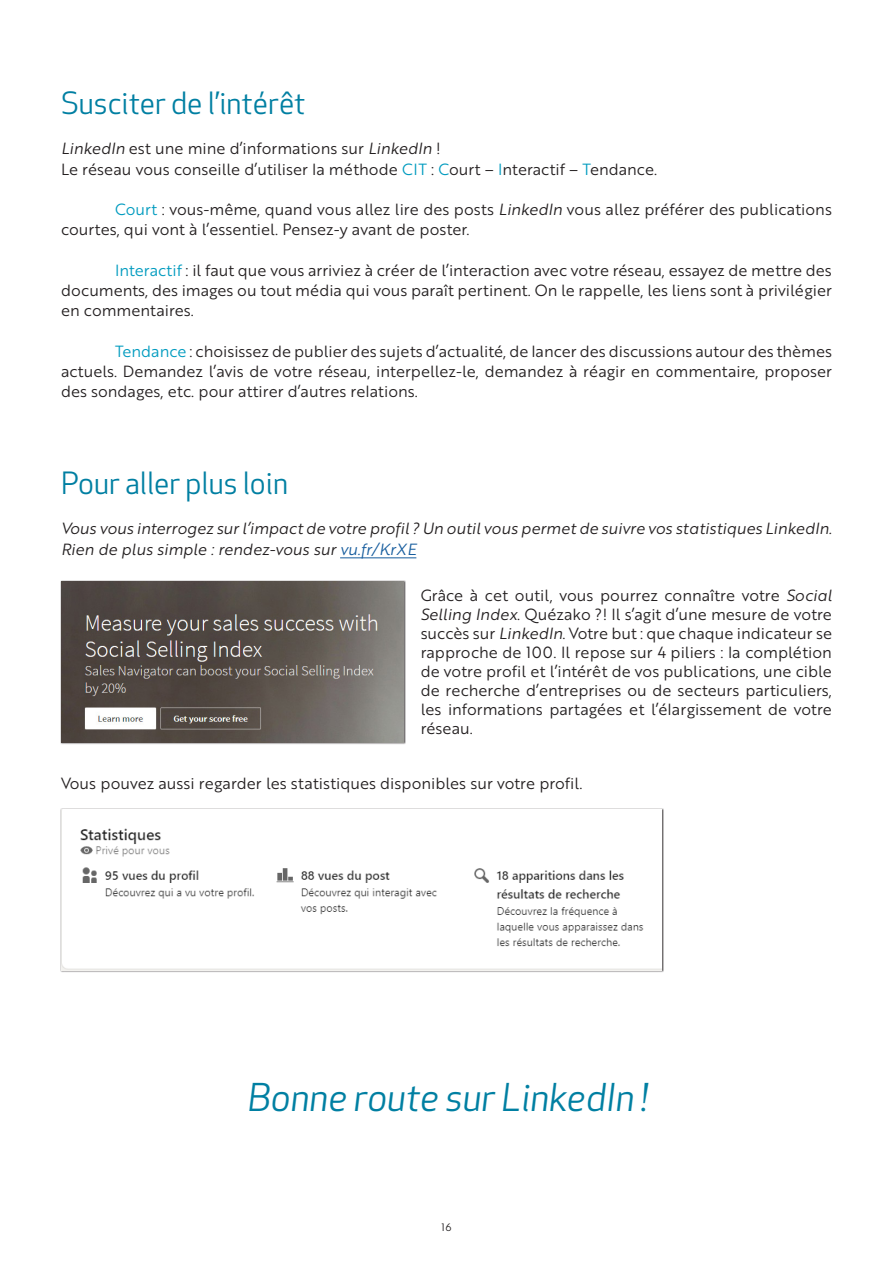
<style>
.page{position:relative;width:893px;height:1263px;background:#fff}
.page>*{position:absolute;margin:0;border:0;box-sizing:border-box;transform-origin:0 0}
.t1{font:italic 37.5px "Apex New";color:#007fa2}
.t2{font:30px "Apex New";color:#007fa2}
.t3{font:15.75px/18.9px "Brother 1816 Book";color:#231f20;text-align:justify}
.t4{font:15.75px/20.2px "Brother 1816 Book Italic";color:#231f20}
.t5{font:10.5px "Brother 1816 Book";color:#231f20}
.s1{font-family:"Brother 1816 Book Italic"}
.s2{color:#009bbf}
.s3{color:#175d9e}
</style>
<div class="page">
<hr style="left:340px;top:558px;width:76px;height:1px;background:#175d9e">
<div style="left:60px;top:580px;width:346px;height:164px;background:#231f20;opacity:.75"></div>
<img style="left:61px;top:581px;width:343px;height:161px">
<div style="left:60px;top:808px;width:604px;height:164px;background:#231f20;opacity:.75"></div>
<img style="left:61px;top:809px;width:601px;height:161px">
<p class="t2" style="left:61px;top:84px;width:246px">Susciter de l’intérêt</p>
<p class="t3" style="left:61px;top:139px;width:381px"><span class="s1">LinkedIn</span> est une mine d’informations sur <span class="s1">LinkedIn</span> !</p>
<p class="t3" style="left:61px;top:159px;width:598px">Le réseau vous conseille d’utiliser la méthode <span class="s2">CIT</span> : <span class="s2">C</span>ourt – <span class="s2">I</span>nteractif – <span class="s2">T</span>endance.</p>
<p class="t3" style="left:61px;top:199px;width:772px;line-height:20.2px;text-indent:54px"><span class="s2">Court</span> : vous-même, quand vous allez lire des posts <span class="s1">LinkedIn</span> vous allez préférer des publications courtes, qui vont à l’essentiel. Pensez-y avant de poster.</p>
<p class="t3" style="left:61px;top:260px;width:772px;line-height:20.2px;text-indent:54px"><span class="s2">Interactif</span> : il faut que vous arriviez à créer de l’interaction avec votre réseau, essayez de mettre des documents, des images ou tout média qui vous paraît pertinent. On le rappelle, les liens sont à privilégier en commentaires.</p>
<p class="t3" style="left:61px;top:341px;width:772px;line-height:20.2px;text-indent:54px"><span class="s2">Tendance</span> : choisissez de publier des sujets d’actualité, de lancer des discussions autour des thèmes actuels. Demandez l’avis de votre réseau, interpellez-le, demandez à réagir en commentaire, proposer des sondages, etc. pour attirer d’autres relations.</p>
<p class="t2" style="left:61px;top:464px;width:228px">Pour aller plus loin</p>
<p class="t4" style="left:61px;top:518px;width:772px">Vous vous interrogez sur l’impact de votre profil ? Un outil vous permet de suivre vos statistiques LinkedIn.<br>Rien de plus simple : rendez-vous sur <span class="s3">vu.fr/KrXE</span></p>
<p class="t3" style="left:421px;top:586px;width:413px">Grâce à cet outil, vous pourrez connaître votre <span class="s1">Social Selling Index</span>. Quézako ?! Il s’agit d’une mesure de votre succès sur <span class="s1">LinkedIn</span>. Votre but : que chaque indicateur se rapproche de 100. Il repose sur 4 piliers : la complétion de votre profil et l’intérêt de vos publications, une cible de recherche d’entreprises ou de secteurs particuliers, les informations partagées et l’élargissement de votre réseau.</p>
<p class="t3" style="left:61px;top:774px;width:523px">Vous pouvez aussi regarder les statistiques disponibles sur votre profil.</p>
<p class="t1" style="left:248px;top:1073px;width:402px">Bonne route sur LinkedIn !</p>
<p class="t5" style="left:441px;top:1219px;width:11px">16</p>
</div>
